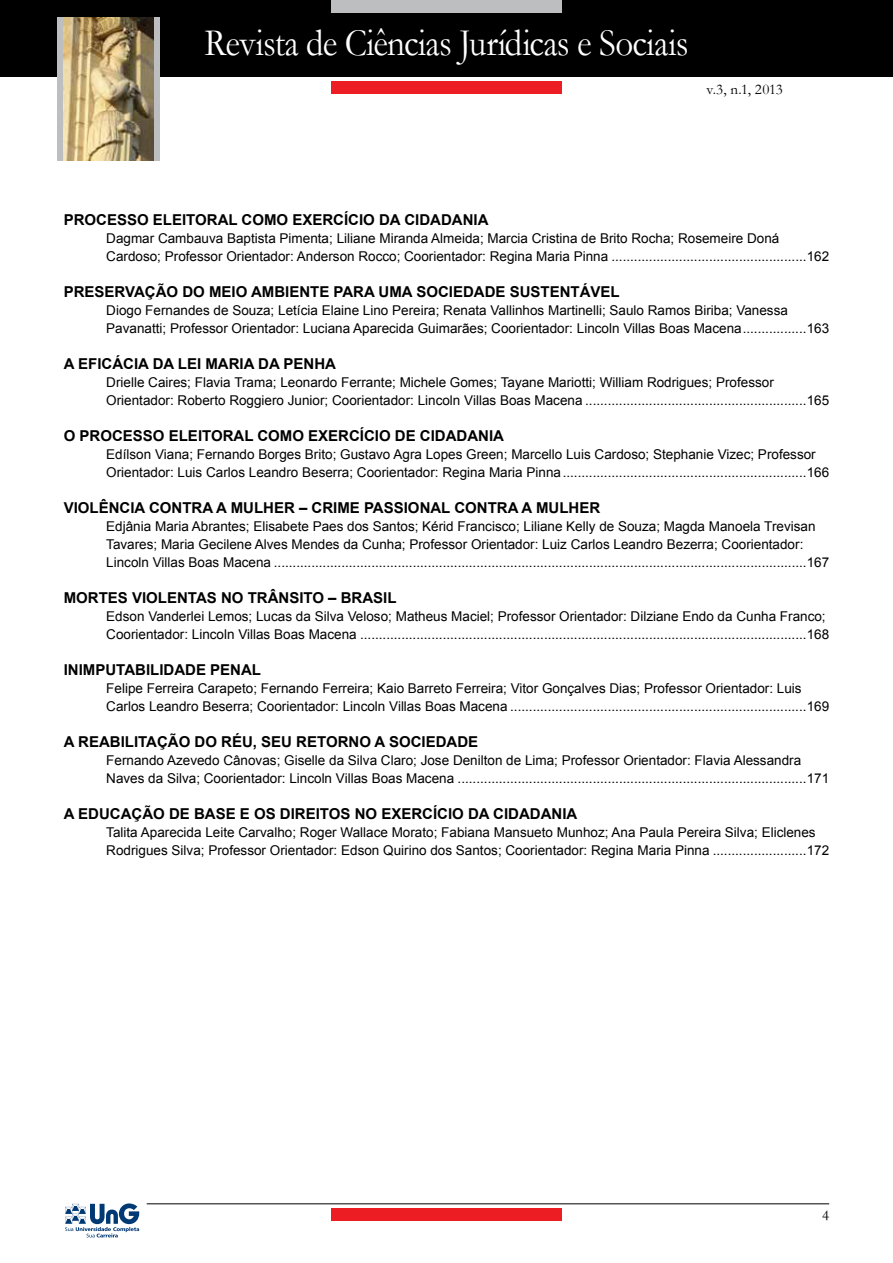
<style>
.page{position:relative;width:893px;height:1263px;background:#fff}
.page>*{position:absolute;margin:0;border:0;box-sizing:border-box;transform-origin:0 0}
.t1{font:39px "Garamond";letter-spacing:-.02em;color:#fff;scale:.9 1}
.t2{font:700 15px "Arial";color:#000}
.t3{font:15px "Garamond";color:#000}
.t4{font:13.5px/18px "Arial";color:#000}
</style>
<div class="page">
<div style="left:0;top:0;width:893px;height:77px;background:#000"></div>
<div style="left:331px;top:0;width:231px;height:13px;background:#bcbec0"></div>
<div style="left:57px;top:17px;width:7px;height:144px;background:#bcbec0"></div>
<div style="left:154px;top:17px;width:6px;height:144px;background:#bcbec0"></div>
<div style="left:331px;top:81px;width:231px;height:13px;background:#ed1d24"></div>
<div style="left:331px;top:1208px;width:231px;height:12px;background:#ed1d24"></div>
<hr style="left:147px;top:1203px;width:682px;height:1px;background:#000">
<img style="left:64px;top:18px;width:90px;height:143px">
<svg style="left:65px;top:1203px;width:74px;height:34px"></svg>
<h1 class="t1" style="left:204px;top:17px;width:539px">Revista de Ciências Jurídicas e Sociais</h1>
<p class="t3" style="left:707px;top:79px;width:78px">v.3, n.1, 2013</p>
<p class="t2" style="left:64px;top:209px;width:426px">PROCESSO ELEITORAL COMO EXERCÍCIO DA CIDADANIA</p>
<p class="t4" style="left:106px;top:229px;width:724px">Dagmar Cambauva Baptista Pimenta; Liliane Miranda Almeida; Marcia Cristina de Brito Rocha; Rosemeire Doná<br>Cardoso; Professor Orientador: Anderson Rocco; Coorientador: Regina Maria Pinna ....................................................162</p>
<p class="t2" style="left:64px;top:281px;width:557px">PRESERVAÇÃO DO MEIO AMBIENTE PARA UMA SOCIEDADE SUSTENTÁVEL</p>
<p class="t4" style="left:106px;top:301px;width:724px">Diogo Fernandes de Souza; Letícia Elaine Lino Pereira; Renata Vallinhos Martinelli; Saulo Ramos Biriba; Vanessa<br>Pavanatti; Professor Orientador: Luciana Aparecida Guimarães; Coorientador: Lincoln Villas Boas Macena.................163</p>
<p class="t2" style="left:64px;top:353px;width:274px">A EFICÁCIA DA LEI MARIA DA PENHA</p>
<p class="t4" style="left:106px;top:373px;width:724px">Drielle Caires; Flavia Trama; Leonardo Ferrante; Michele Gomes; Tayane Mariotti; William Rodrigues; Professor<br>Orientador: Roberto Roggiero Junior; Coorientador: Lincoln Villas Boas Macena ...........................................................165</p>
<p class="t2" style="left:64px;top:425px;width:442px">O PROCESSO ELEITORAL COMO EXERCÍCIO DE CIDADANIA</p>
<p class="t4" style="left:106px;top:445px;width:724px">Edílson Viana; Fernando Borges Brito; Gustavo Agra Lopes Green; Marcello Luis Cardoso; Stephanie Vizec; Professor<br>Orientador: Luis Carlos Leandro Beserra; Coorientador: Regina Maria Pinna.................................................................166</p>
<p class="t2" style="left:64px;top:497px;width:538px">VIOLÊNCIA CONTRA A MULHER – CRIME PASSIONAL CONTRA A MULHER</p>
<p class="t4" style="left:106px;top:517px;width:724px">Edjânia Maria Abrantes; Elisabete Paes dos Santos; Kérid Francisco; Liliane Kelly de Souza; Magda Manoela Trevisan<br>Tavares; Maria Gecilene Alves Mendes da Cunha; Professor Orientador: Luiz Carlos Leandro Bezerra; Coorientador:<br>Lincoln Villas Boas Macena ..............................................................................................................................................167</p>
<p class="t2" style="left:64px;top:587px;width:334px">MORTES VIOLENTAS NO TRÂNSITO – BRASIL</p>
<p class="t4" style="left:106px;top:607px;width:724px">Edson Vanderlei Lemos; Lucas da Silva Veloso; Matheus Maciel; Professor Orientador: Dilziane Endo da Cunha Franco;<br>Coorientador: Lincoln Villas Boas Macena .......................................................................................................................168</p>
<p class="t2" style="left:64px;top:659px;width:199px">INIMPUTABILIDADE PENAL</p>
<p class="t4" style="left:106px;top:679px;width:724px">Felipe Ferreira Carapeto; Fernando Ferreira; Kaio Barreto Ferreira; Vitor Gonçalves Dias; Professor Orientador: Luis<br>Carlos Leandro Beserra; Coorientador: Lincoln Villas Boas Macena ...............................................................................169</p>
<p class="t2" style="left:64px;top:731px;width:416px">A REABILITAÇÃO DO RÉU, SEU RETORNO A SOCIEDADE</p>
<p class="t4" style="left:106px;top:751px;width:724px">Fernando Azevedo Cânovas; Giselle da Silva Claro; Jose Denilton de Lima; Professor Orientador: Flavia Alessandra<br>Naves da Silva; Coorientador: Lincoln Villas Boas Macena .............................................................................................171</p>
<p class="t2" style="left:64px;top:803px;width:515px">A EDUCAÇÃO DE BASE E OS DIREITOS NO EXERCÍCIO DA CIDADANIA</p>
<p class="t4" style="left:106px;top:823px;width:724px">Talita Aparecida Leite Carvalho; Roger Wallace Morato; Fabiana Mansueto Munhoz; Ana Paula Pereira Silva; Eliclenes<br>Rodrigues Silva; Professor Orientador: Edson Quirino dos Santos; Coorientador: Regina Maria Pinna .........................172</p>
<p class="t3" style="left:822px;top:1206px;width:9px">4</p>
</div>
